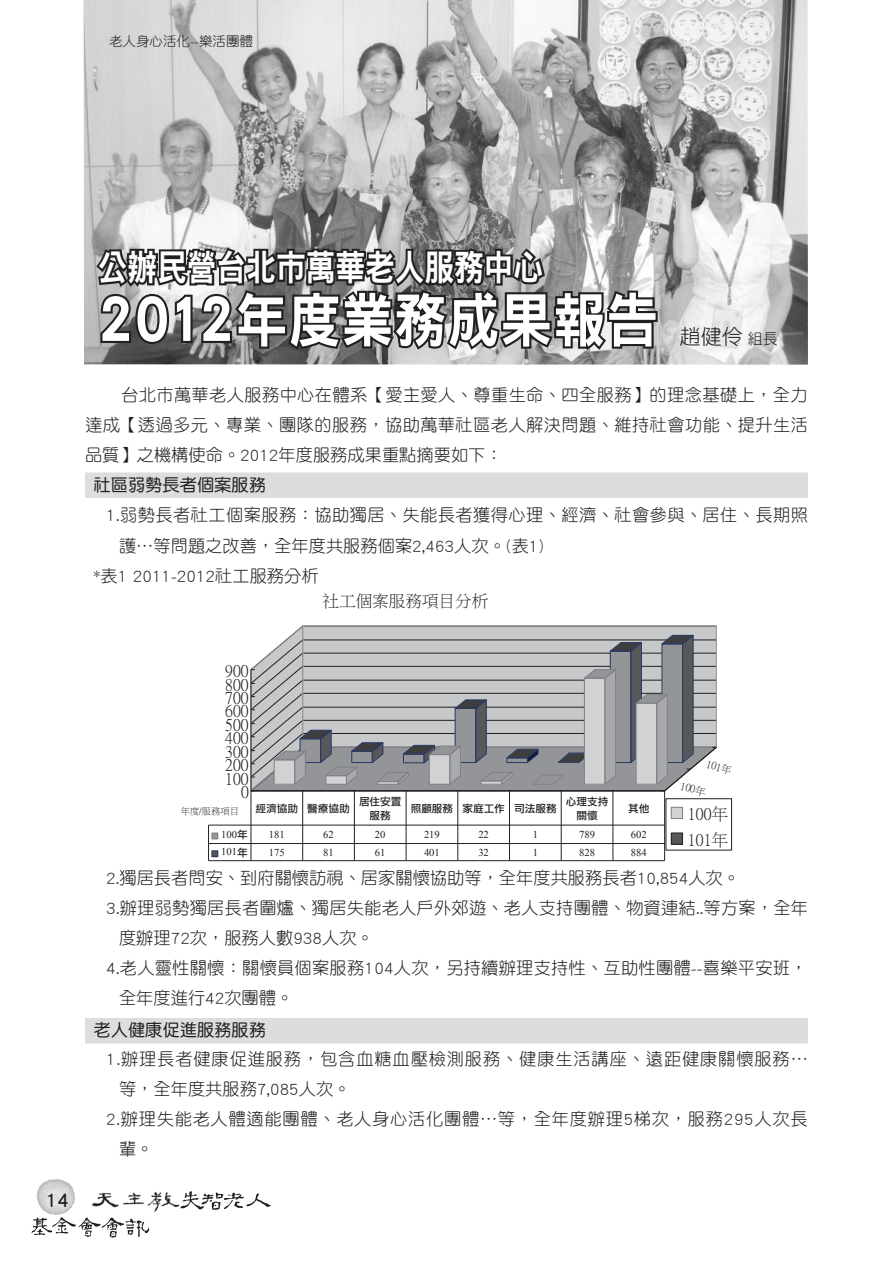
<style>
.page{position:relative;width:893px;height:1263px;background:#fff}
.page>*{position:absolute;margin:0;border:0;box-sizing:border-box;transform-origin:0 0}
._0內文{font:59.4px "DF Hei Std W9";letter-spacing:.01em;color:#fff;scale:.88 1}
._0內文-2{font:36px "DF Hei Std W9";letter-spacing:-.01em;color:#fff;scale:.83 1}
.t1{font:21px "DF Yuan Std W3";color:#231f20}
.t2{font:18px "Li Hei Pro";color:#231f20}
.t3{font:17.25px/30.2px "DF Yuan Std W3";letter-spacing:.01em;color:#231f20}
.t4{font:17.25px/30.2px "DF Yuan Std W3";letter-spacing:.05em;color:#231f20}
.t5{font:17.25px/30.2px "DF Yuan Std W3";letter-spacing:.04em;color:#231f20}
._4_段標{font:17.25px "DF Yuan Std W5";color:#231f20}
.t6{font:16.5px "P Ming Li U";letter-spacing:.01em;color:#231f20}
.t7{font:13.5px "DF Yuan Std W3";color:#231f20}
.t8{font:10.5px "Times New Roman";color:#231f20}
.t9{font:10.5px/14.5px "Li Gothic Med";color:#231f20;text-align:center}
.t10{font:10.5px "P Ming Li U";color:#231f20}
.t11{font:9.3px "P Ming Li U";color:#231f20}
.s1{font-size:66.6px}
.s2{font-size:15px}
.s3{font-family:"Li Gothic Med"}
</style>
<div class="page">
<div style="left:665px;top:798px;width:67px;height:52px;border:1px solid #231f20"></div>
<div style="left:671px;top:807px;width:11px;height:11px;background:#d1d2d4"></div>
<div style="left:671px;top:807px;width:12px;height:12px;border:1px solid #808285"></div>
<div style="left:671px;top:833px;width:11px;height:11px;background:#57585a"></div>
<div style="left:671px;top:832px;width:12px;height:13px;border:1px solid #231f20"></div>
<hr style="left:209px;top:825px;width:456px;height:1px;background:#231f20">
<hr style="left:209px;top:860px;width:456px;height:1px;background:#231f20">
<hr style="left:208px;top:825px;width:1px;height:36px;background:#231f20">
<hr style="left:251px;top:791px;width:1px;height:70px;background:#231f20">
<hr style="left:302px;top:791px;width:1px;height:70px;background:#231f20">
<hr style="left:354px;top:791px;width:1px;height:70px;background:#231f20">
<hr style="left:406px;top:791px;width:1px;height:70px;background:#231f20">
<hr style="left:457px;top:791px;width:1px;height:70px;background:#231f20">
<hr style="left:509px;top:791px;width:1px;height:70px;background:#231f20">
<hr style="left:561px;top:791px;width:1px;height:70px;background:#231f20">
<hr style="left:612px;top:791px;width:1px;height:70px;background:#231f20">
<hr style="left:664px;top:791px;width:1px;height:70px;background:#231f20">
<div style="left:211px;top:832px;width:7px;height:7px;border:1px solid #808285"></div>
<hr style="left:209px;top:843px;width:456px;height:1px;background:#231f20">
<div style="left:211px;top:850px;width:7px;height:7px;border:1px solid #273a64"></div>
<svg style="left:250px;top:625px;width:467px;height:167px"></svg>
<img style="left:84px;top:0;width:724px;height:365px">
<div style="left:85px;top:472px;width:723px;height:26px;background:#dcdddf"></div>
<div style="left:85px;top:1018px;width:723px;height:25px;background:#dcdddf"></div>
<svg style="left:93px;top:241px;width:567px;height:124px"></svg>
<img style="left:37px;top:1179px;width:38px;height:36px">
<img style="left:30px;top:1217px;width:120px;height:21px">
<img style="left:181px;top:1191px;width:90px;height:19px">
<img style="left:92px;top:1191px;width:89px;height:22px">
<p class="t7" style="left:109px;top:33px;width:145px">老人身心活化--樂活團體</p>
<p class="_0內文-2" style="left:98px;top:248px;width:539px">公辦民營台北市萬華老人服務中心</p>
<p class="_0內文" style="left:98px;top:288px;width:639px"><span class="s1">2012</span>年度業務成果報告</p>
<p class="t1" style="left:680px;top:325px;width:99px">趙健伶 <span class="s2">組長</span></p>
<p class="t3" style="left:85px;top:379px;width:725px;text-align:justify;text-indent:36px">台北市萬華老人服務中心在體系【愛主愛人、尊重生命、四全服務】的理念基礎上，全力達成【透過多元、專業、團隊的服務，協助萬華社區老人解決問題、維持社會功能、提升生活品質】之機構使命。2012年度服務成果重點摘要如下：</p>
<p class="_4_段標" style="left:94px;top:476px;width:174px">社區弱勢長者個案服務</p>
<p class="t3" style="left:119px;top:500px;width:691px;text-indent:-13px">1.弱勢長者社工個案服務：協助獨居、失能長者獲得心理、經濟、社會參與、居住、長期照護…等問題之改善，全年度共服務個案2,463人次。(表1)</p>
<p class="t3" style="left:94px;top:560px;width:227px">*表1 2011-2012社工服務分析</p>
<p class="t6" style="left:323px;top:593px;width:167px">社工個案服務項目分析</p>
<p class="t2" style="left:45px;top:1192px;width:25px">14</p>
<p class="t6" style="left:225px;top:663px;width:25px">900</p>
<p class="t6" style="left:225px;top:677px;width:25px">800</p>
<p class="t6" style="left:225px;top:690px;width:25px">700</p>
<p class="t6" style="left:225px;top:703px;width:25px">600</p>
<p class="t6" style="left:225px;top:717px;width:25px">500</p>
<p class="t6" style="left:225px;top:730px;width:25px">400</p>
<p class="t6" style="left:225px;top:744px;width:25px">300</p>
<p class="t6" style="left:225px;top:757px;width:25px">200</p>
<p class="t6" style="left:225px;top:770px;width:25px">100</p>
<p class="t6" style="left:241px;top:784px;width:9px">0</p>
<p class="t9" style="left:256px;top:801px;width:96px">經濟協助 醫療協助</p>
<p class="t9" style="left:359px;top:794px;width:44px">居住安置服務</p>
<p class="t9" style="left:411px;top:801px;width:147px">照顧服務 家庭工作 司法服務</p>
<p class="t9" style="left:566px;top:794px;width:44px">心理支持關懷</p>
<p class="t9" style="left:628px;top:801px;width:23px">其他</p>
<p class="t11" style="left:181px;top:806px;width:60px">年度/服務項目</p>
<p class="t10" style="left:708px;top:759px;width:27px;rotate:15deg">101年</p>
<p class="t10" style="left:682px;top:781px;width:27px;rotate:15deg">100年</p>
<p class="t6" style="left:688px;top:806px;width:42px">100年</p>
<p class="t8" style="left:221px;top:827px;width:28px">100<span class="s3">年</span></p>
<p class="t8" style="left:269px;top:828px;width:17px">181</p>
<p class="t8" style="left:323px;top:828px;width:12px">62</p>
<p class="t8" style="left:375px;top:828px;width:12px">20</p>
<p class="t8" style="left:424px;top:828px;width:17px">219</p>
<p class="t8" style="left:478px;top:828px;width:12px">22</p>
<p class="t8" style="left:533px;top:828px;width:7px">1</p>
<p class="t8" style="left:579px;top:828px;width:17px">789</p>
<p class="t8" style="left:631px;top:828px;width:17px">602</p>
<p class="t6" style="left:688px;top:832px;width:42px">101年</p>
<p class="t8" style="left:221px;top:845px;width:28px">101<span class="s3">年</span></p>
<p class="t8" style="left:269px;top:845px;width:17px">175</p>
<p class="t8" style="left:323px;top:845px;width:12px">81</p>
<p class="t8" style="left:375px;top:845px;width:12px">61</p>
<p class="t8" style="left:424px;top:845px;width:17px">401</p>
<p class="t8" style="left:478px;top:845px;width:12px">32</p>
<p class="t8" style="left:533px;top:845px;width:7px">1</p>
<p class="t8" style="left:579px;top:845px;width:17px">828</p>
<p class="t8" style="left:631px;top:845px;width:17px">884</p>
<p class="t3" style="left:106px;top:862px;width:635px">2.獨居長者問安、到府關懷訪視、居家關懷協助等，全年度共服務長者10,854人次。</p>
<p class="t3" style="left:119px;top:892px;width:691px;text-indent:-13px">3.辦理弱勢獨居長者圍爐、獨居失能老人戶外郊遊、老人支持團體、物資連結..等方案，全年度辦理72次，服務人數938人次。</p>
<p class="t3" style="left:119px;top:953px;width:690px;text-indent:-13px">4.老人靈性關懷：關懷員個案服務104人次，另持續辦理支持性、互助性團體--喜樂平安班，全年度進行42次團體。</p>
<p class="_4_段標" style="left:94px;top:1020px;width:174px">老人健康促進服務服務</p>
<p class="t4" style="left:119px;top:1043px;width:690px;text-indent:-13px">1.辦理長者健康促進服務，包含血糖血壓檢測服務、健康生活講座、遠距健康關懷服務…等，全年度共服務7,085人次。</p>
<p class="t5" style="left:119px;top:1103px;width:690px;text-indent:-13px">2.辦理失能老人體適能團體、老人身心活化團體…等，全年度辦理5梯次，服務295人次長輩。</p>
</div>
